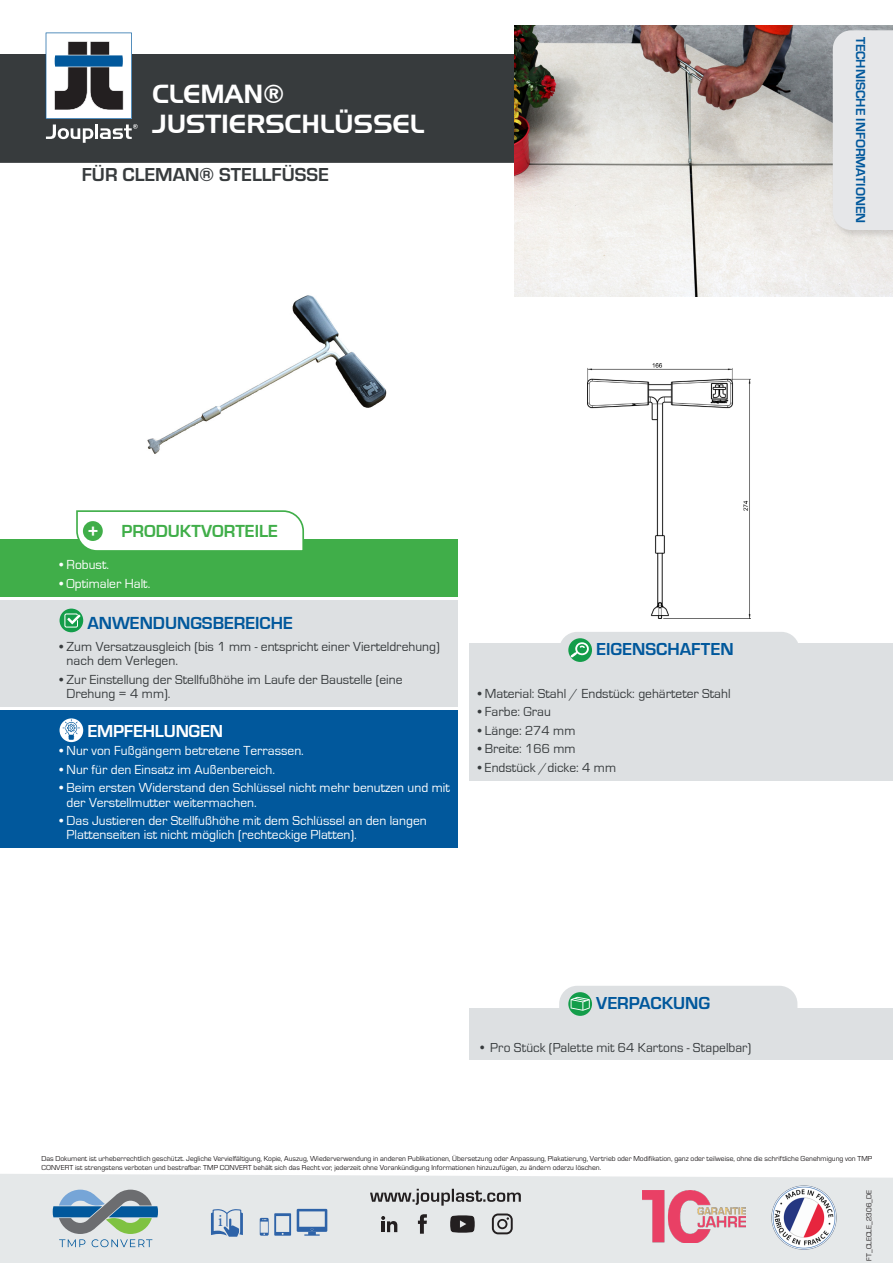
<style>
.page{position:relative;width:893px;height:1263px;background:#fff}
.page>*{position:absolute;margin:0;border:0;box-sizing:border-box;transform-origin:0 0}
.Nom_générique{font:25.5px/30.6px "Handel Gothic BT";color:#fff}
.Désignation{font:700 19.5px "Eurostile";color:#373b3d}
.t1{font:700 18px "Eurostile";color:#01589c}
.t2{font:700 18px "Eurostile";color:#01589c}
.t3{font:700 18px "Eurostile";color:#40ae49}
.Specifique{font:700 18px "Eurostile";letter-spacing:-.01em;color:#fff}
.t4{font:700 18px "Eurostile";color:#fff}
.t5{font:17.1px "Minion Pro";color:#2e63a8}
.Specifique-2{font:13.5px/14.2px "Eurostile";color:#fff}
.Specifique-3{font:13.5px/14.2px "Eurostile";color:#373b3d}
.t6{font:13.5px "Eurostile";color:#373b3d}
.t7{font:700 13.5px "Eurostile";color:#01589c}
.t8{font:7.5px/9px "Eurostile";color:#231f20}
</style>
<div class="page">
<div style="left:0;top:1174px;width:893px;height:89px;background:#e5e8e9"></div>
<div style="left:0;top:54px;width:514px;height:109px;background:#373b3d"></div>
<svg style="left:53px;top:1189px;width:105px;height:58px;background:#96afb7"></svg>
<img style="left:771px;top:1184px;width:66px;height:66px">
<img style="left:642px;top:1190px;width:104px;height:52px">
<svg style="left:370px;top:1189px;width:151px;height:16px;background:#aaabac"></svg>
<svg style="left:450px;top:1215px;width:25px;height:18px"></svg>
<svg style="left:381px;top:1216px;width:16px;height:16px"></svg>
<svg style="left:418px;top:1214px;width:9px;height:20px"></svg>
<svg style="left:492px;top:1213px;width:21px;height:21px"></svg>
<div style="left:469px;top:1009px;width:424px;height:51px;background:#dde0e2"></div>
<div style="left:559px;top:986px;width:238px;height:41px;background:#dde0e2;border-radius:18px"></div>
<svg style="left:568px;top:992px;width:24px;height:24px"></svg>
<svg style="left:571px;top:997px;width:19px;height:14px"></svg>
<div style="left:469px;top:643px;width:424px;height:137px;background:#dde0e2"></div>
<div style="left:559px;top:632px;width:240px;height:41px;background:#dde0e2;border-radius:18px"></div>
<svg style="left:568px;top:638px;width:24px;height:24px"></svg>
<svg style="left:571px;top:642px;width:18px;height:16px"></svg>
<img style="left:514px;top:25px;width:379px;height:271px">
<div style="left:830px;top:29px;width:63px;height:210px;background:#231f20;opacity:.15"></div>
<div style="left:833px;top:30px;width:60px;height:200px;background:#e6e7e9"></div>
<img style="left:587px;top:364px;width:164px;height:255px">
<svg style="left:46px;top:33px;width:92px;height:110px"></svg>
<div style="left:0;top:539px;width:458px;height:57px;background:#40ae49"></div>
<div style="left:0;top:600px;width:458px;height:106px;background:#dde0e2"></div>
<div style="left:60px;top:609px;width:23px;height:23px;background:#139d4a;border-radius:50%"></div>
<svg style="left:64px;top:613px;width:16px;height:15px"></svg>
<div style="left:0;top:710px;width:458px;height:138px;background:#01589c"></div>
<div style="left:60px;top:718px;width:23px;height:24px;background:#fff;border-radius:50%"></div>
<svg style="left:63px;top:719px;width:17px;height:21px"></svg>
<img style="left:147px;top:295px;width:240px;height:159px">
<svg style="left:76px;top:510px;width:228px;height:41px"></svg>
<div style="left:83px;top:521px;width:20px;height:20px;background:#40ae49;border-radius:50%"></div>
<svg style="left:211px;top:1209px;width:32px;height:28px"></svg>
<svg style="left:260px;top:1213px;width:31px;height:23px"></svg>
<svg style="left:297px;top:1209px;width:30px;height:27px"></svg>
<p class="Nom_générique" style="left:152px;top:78px;width:273px">CLEMAN®<br>JUSTIERSCHLÜSSEL</p>
<p class="Désignation" style="left:82px;top:161px;width:249px">FÜR CLEMAN® STELLFÜSSE</p>
<p class="t7" style="left:870px;top:37px;width:188px;rotate:90deg">TECHNISCHE INFORMATIONEN</p>
<p class="t4" style="left:88px;top:521px;width:13px">+</p>
<p class="t3" style="left:121px;top:521px;width:158px">PRODUKTVORTEILE</p>
<p class="Specifique-2" style="left:60px;top:558px;width:51px">• Robust.</p>
<p class="Specifique-2" style="left:60px;top:577px;width:92px">• Optimaler Halt.</p>
<p class="t2" style="left:87px;top:613px;width:207px">ANWENDUNGSBEREICHE</p>
<p class="Specifique-3" style="left:67px;top:639px;width:375px;text-indent:-7px">• Zum Versatzausgleich (bis 1 mm - entspricht einer Vierteldrehung) nach dem Verlegen.</p>
<p class="Specifique-3" style="left:67px;top:672px;width:337px;text-indent:-7px">• Zur Einstellung der Stellfußhöhe im Laufe der Baustelle (eine<br>Drehung = 4 mm).</p>
<p class="Specifique" style="left:87px;top:718px;width:137px">EMPFEHLUNGEN</p>
<p class="Specifique-2" style="left:60px;top:744px;width:246px">• Nur von Fußgängern betretene Terrassen.</p>
<p class="Specifique-2" style="left:60px;top:762px;width:217px">• Nur für den Einsatz im Außenbereich.</p>
<p class="Specifique-2" style="left:67px;top:781px;width:385px;text-indent:-7px">• Beim ersten Widerstand den Schlüssel nicht mehr benutzen und mit der Verstellmutter weitermachen.</p>
<p class="Specifique-2" style="left:67px;top:814px;width:362px;text-indent:-7px">• Das Justieren der Stellfußhöhe mit dem Schlüssel an den langen<br>Plattenseiten ist nicht möglich (rechteckige Platten).</p>
<p class="t1" style="left:596px;top:636px;width:139px">EIGENSCHAFTEN</p>
<p class="Specifique-3" style="left:478px;top:686px;width:254px">• Material: Stahl / Endstück: gehärteter Stahl</p>
<p class="Specifique-3" style="left:478px;top:705px;width:75px">• Farbe: Grau</p>
<p class="Specifique-3" style="left:478px;top:723px;width:99px">• Länge: 274 mm</p>
<p class="Specifique-3" style="left:478px;top:742px;width:99px">• Breite: 166 mm</p>
<p class="Specifique-3" style="left:478px;top:760px;width:140px">• Endstück /dicke: 4 mm</p>
<p class="t1" style="left:596px;top:990px;width:116px">VERPACKUNG</p>
<p class="t6" style="left:478px;top:1038px;width:275px">• Pro Stück (Palette mit 64 Kartons - Stapelbar)</p>
<p class="t8" style="left:42px;top:1154px;width:832px">Das Dokument ist urheberrechtlich geschützt. Jegliche Vervielfältigung, Kopie, Auszug, Wiederverwendung in anderen Publikationen, Übersetzung oder Anpassung, Plakatierung, Vertrieb oder Modifikation, ganz oder teilweise, ohne die schriftliche Genehmigung von TMP<br>CONVERT ist strengstens verboten und bestrafbar. TMP CONVERT behält sich das Recht vor, jederzeit ohne Vorankündigung Informationen hinzuzufügen, zu ändern oderzu löschen.</p>
<p class="t5" style="left:218px;top:1208px;width:6px">i</p>
<p class="t8" style="left:864px;top:1261px;width:72px;rotate:-90deg">FT_CLECLE_2306_DE</p>
</div>
